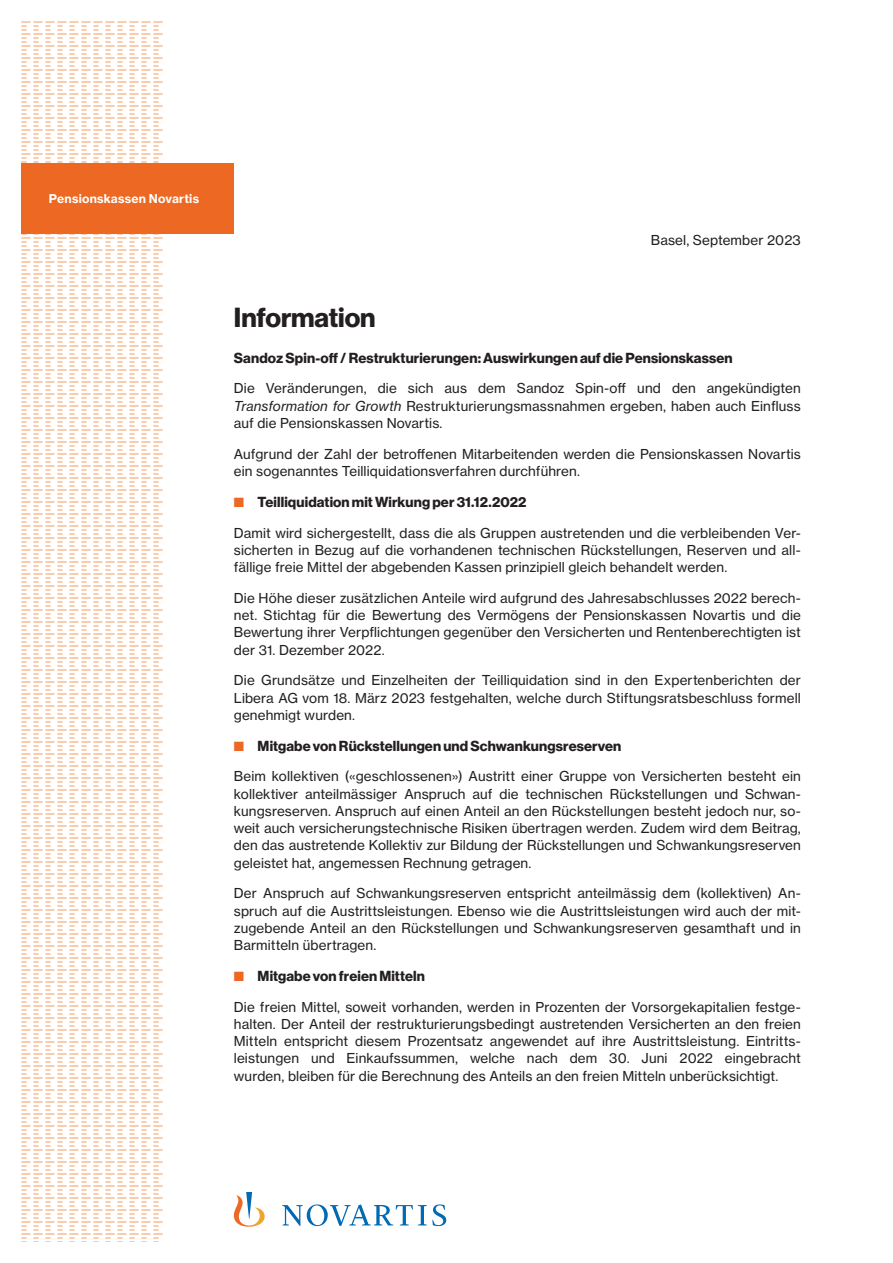
<style>
.page{position:relative;width:893px;height:1263px;background:#fff}
.page>*{position:absolute;margin:0;border:0;box-sizing:border-box;transform-origin:0 0}
.t1{font:700 27px "Volta Modern Display 75";letter-spacing:-.005em;color:#231f20}
.t2{font:700 14.25px "Volta Modern Display 75";letter-spacing:.01em;color:#231f20}
.t3{font:13.5px/17.2px "Volta Modern Text 55 Roman";letter-spacing:.01em;color:#231f20;text-align:justify}
.t4{font:700 12px "Volta Modern Text 75";letter-spacing:.02em;color:#fff}
.s1{font-family:"Volta Modern Text 56";font-style:italic}
.s2{color:#ec6823}
</style>
<div class="page">
<svg style="left:21px;top:21px;width:142px;height:1221px"></svg>
<div style="left:21px;top:163px;width:213px;height:71px;background:#ec6823"></div>
<svg style="left:234px;top:1192px;width:31px;height:35px"></svg>
<svg style="left:282px;top:1204px;width:164px;height:22px"></svg>
<p class="t4" style="left:49px;top:191px;width:152px">Pensionskassen Novartis</p>
<p class="t3" style="left:651px;top:231px;width:152px">Basel, September 2023</p>
<h1 class="t1" style="left:234px;top:302px;width:143px">Information</h1>
<p class="t2" style="left:234px;top:349px;width:500px">Sandoz Spin-off / Restrukturierungen: Auswirkungen auf die Pensionskassen</p>
<p class="t3" style="left:234px;top:380px;width:568px">Die Veränderungen, die sich aus dem Sandoz Spin-off und den angekündigten <span class="s1">Transformation for Growth</span> Restrukturierungsmassnahmen ergeben, haben auch Einfluss auf die Pensionskassen Novartis.</p>
<p class="t3" style="left:234px;top:445px;width:568px">Aufgrund der Zahl der betroffenen Mitarbeitenden werden die Pensionskassen Novartis ein sogenanntes Teilliquidationsverfahren durchführen.</p>
<p class="t2" style="left:234px;top:493px;width:294px"><span class="s2">■</span> Teilliquidation mit Wirkung per 31.12.2022</p>
<p class="t3" style="left:234px;top:524px;width:567px">Damit wird sichergestellt, dass die als Gruppen austretenden und die verbleibenden Ver&shy;sicherten in Bezug auf die vorhandenen technischen Rückstellungen, Reserven und all&shy;fällige freie Mittel der abgebenden Kassen prinzipiell gleich behandelt werden.</p>
<p class="t3" style="left:234px;top:589px;width:568px">Die Höhe dieser zusätzlichen Anteile wird aufgrund des Jahresabschlusses 2022 berech&shy;net. Stichtag für die Bewertung des Vermögens der Pensionskassen Novartis und die Bewertung ihrer Verpflichtungen gegenüber den Versicherten und Rentenberechtigten ist der 31. Dezember 2022.</p>
<p class="t3" style="left:234px;top:672px;width:568px">Die Grundsätze und Einzelheiten der Teilliquidation sind in den Expertenberichten der Libera AG vom 18. März 2023 festgehalten, welche durch Stiftungsratsbeschluss formell genehmigt wurden.</p>
<p class="t2" style="left:234px;top:737px;width:389px"><span class="s2">■</span> Mitgabe von Rückstellungen und Schwankungsreserven</p>
<p class="t3" style="left:234px;top:768px;width:569px">Beim kollektiven («geschlossenen») Austritt einer Gruppe von Versicherten besteht ein kollektiver anteilmässiger Anspruch auf die technischen Rückstellungen und Schwan&shy;kungsreserven. Anspruch auf einen Anteil an den Rückstellungen besteht jedoch nur, so&shy;weit auch versicherungstechnische Risiken übertragen werden. Zudem wird dem Beitrag, den das austretende Kollektiv zur Bildung der Rückstellungen und Schwankungsreserven geleistet hat, angemessen Rechnung getragen.</p>
<p class="t3" style="left:234px;top:885px;width:568px">Der Anspruch auf Schwankungsreserven entspricht anteilmässig dem (kollektiven) An&shy;spruch auf die Austrittsleistungen. Ebenso wie die Austrittsleistungen wird auch der mit&shy;zugebende Anteil an den Rückstellungen und Schwankungsreserven gesamthaft und in Barmitteln übertragen.</p>
<p class="t2" style="left:234px;top:967px;width:192px"><span class="s2">■</span> Mitgabe von freien Mitteln</p>
<p class="t3" style="left:234px;top:998px;width:568px">Die freien Mittel, soweit vorhanden, werden in Prozenten der Vorsorgekapitalien festge&shy;halten. Der Anteil der restrukturierungsbedingt austretenden Versicherten an den freien Mitteln entspricht diesem Prozentsatz angewendet auf ihre Austrittsleistung. Eintritts&shy;leistungen und Einkaufssummen, welche nach dem 30. Juni 2022 eingebracht wurden, bleiben für die Berechnung des Anteils an den freien Mitteln unberücksichtigt.</p>
</div>
